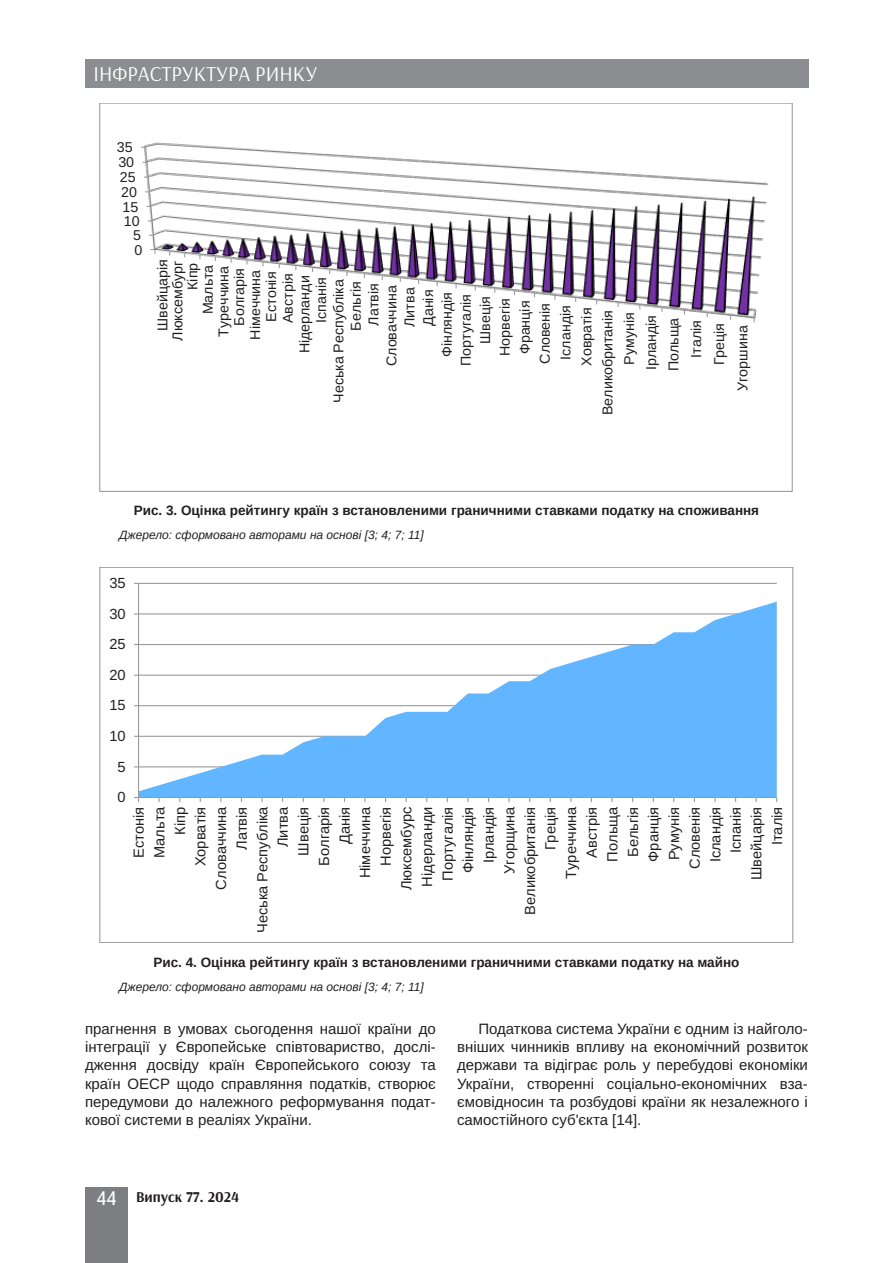
<style>
.page{position:relative;width:893px;height:1263px;background:#fff}
.page>*{position:absolute;margin:0;border:0;box-sizing:border-box;transform-origin:0 0}
.t1{font:21px "Arsenal";color:#fff}
.Текст_основной_G{font:15px/18.1px "Arimo";color:#231f20;text-align:justify}
.t2{font:700 15px "Arsenal";color:#231f20}
.t3{font:14.7px/20.5px "Arimo Roman";color:#231f20;text-align:right}
.t4{font:14.25px "Arimo Roman";color:#231f20}
.Рисунок{font:700 13.5px "Arimo";color:#231f20}
.Джерело{font:italic 12px "Arimo";color:#231f20}
.s1{font-family:"Ukrainian Text";font-weight:400;font-size:19.5px;color:#fff}
</style>
<div class="page">
<div style="left:85px;top:59px;width:723px;height:29px;background:#8b8d90"></div>
<div style="left:85px;top:1186px;width:43px;height:76px;background:#7c7e81"></div>
<img style="left:141px;top:142px;width:628px;height:181px">
<svg style="left:150px;top:249px;width:5px;height:5px"></svg>
<hr style="left:139px;top:583px;width:638px;height:1px;background:#989a9d">
<svg style="left:139px;top:602px;width:638px;height:195px;fill:#64b6ff"></svg>
<hr style="left:138px;top:583px;width:1px;height:214px;background:#989a9d">
<hr style="left:139px;top:797px;width:638px;height:1px;background:#989a9d">
<h1 class="t1" style="left:94px;top:60px;width:225px">ІНФРАСТРУКТУРА РИНКУ</h1>
<p class="t4" style="left:117px;top:137px;width:17px">35</p>
<p class="t4" style="left:118px;top:152px;width:17px">30</p>
<p class="t4" style="left:120px;top:167px;width:17px">25</p>
<p class="t4" style="left:121px;top:182px;width:17px">20</p>
<p class="t4" style="left:122px;top:197px;width:17px">15</p>
<p class="t4" style="left:124px;top:211px;width:17px">10</p>
<p class="t4" style="left:133px;top:226px;width:9px">5</p>
<p class="t4" style="left:134px;top:240px;width:9px">0</p>
<p class="t4" style="left:153px;top:331px;width:73px;rotate:-90deg">Швейцарія</p>
<p class="t4" style="left:168px;top:341px;width:81px;rotate:-90deg">Люксембург</p>
<p class="t4" style="left:183px;top:290px;width:29px;rotate:-90deg">Кіпр</p>
<p class="t4" style="left:198px;top:314px;width:51px;rotate:-90deg">Мальта</p>
<p class="t4" style="left:213px;top:337px;width:72px;rotate:-90deg">Туреччина</p>
<p class="t4" style="left:229px;top:326px;width:59px;rotate:-90deg">Болгарія</p>
<p class="t4" style="left:245px;top:340px;width:71px;rotate:-90deg">Німеччина</p>
<p class="t4" style="left:261px;top:322px;width:51px;rotate:-90deg">Естонія</p>
<p class="t4" style="left:278px;top:323px;width:51px;rotate:-90deg">Австрія</p>
<p class="t4" style="left:294px;top:353px;width:79px;rotate:-90deg">Нідерланди</p>
<p class="t4" style="left:311px;top:323px;width:47px;rotate:-90deg">Іспанія</p>
<p class="t4" style="left:329px;top:403px;width:125px;rotate:-90deg">Чеська Республіка</p>
<p class="t4" style="left:346px;top:330px;width:51px;rotate:-90deg">Бельгія</p>
<p class="t4" style="left:364px;top:326px;width:44px;rotate:-90deg">Латвія</p>
<p class="t4" style="left:382px;top:366px;width:82px;rotate:-90deg">Словаччина</p>
<p class="t4" style="left:400px;top:327px;width:41px;rotate:-90deg">Литва</p>
<p class="t4" style="left:418px;top:326px;width:38px;rotate:-90deg">Данія</p>
<p class="t4" style="left:437px;top:357px;width:66px;rotate:-90deg">Фінляндія</p>
<p class="t4" style="left:456px;top:366px;width:74px;rotate:-90deg">Португалія</p>
<p class="t4" style="left:475px;top:344px;width:49px;rotate:-90deg">Швеція</p>
<p class="t4" style="left:495px;top:356px;width:59px;rotate:-90deg">Норвегія</p>
<p class="t4" style="left:515px;top:354px;width:55px;rotate:-90deg">Франція</p>
<p class="t4" style="left:535px;top:364px;width:62px;rotate:-90deg">Словенія</p>
<p class="t4" style="left:556px;top:360px;width:56px;rotate:-90deg">Ісландія</p>
<p class="t4" style="left:576px;top:366px;width:60px;rotate:-90deg">Ховратія</p>
<p class="t4" style="left:598px;top:415px;width:106px;rotate:-90deg">Великобританія</p>
<p class="t4" style="left:619px;top:365px;width:54px;rotate:-90deg">Румунія</p>
<p class="t4" style="left:641px;top:370px;width:57px;rotate:-90deg">Ірландія</p>
<p class="t4" style="left:663px;top:371px;width:55px;rotate:-90deg">Польща</p>
<p class="t4" style="left:686px;top:358px;width:39px;rotate:-90deg">Італія</p>
<p class="t4" style="left:709px;top:365px;width:44px;rotate:-90deg">Греція</p>
<p class="t4" style="left:733px;top:391px;width:67px;rotate:-90deg">Угоршина</p>
<p class="Рисунок" style="left:134px;top:501px;width:627px">Рис. 3. Оцінка рейтингу країн з встановленими граничними ставками податку на споживання</p>
<p class="Джерело" style="left:119px;top:526px;width:306px">Джерело: сформовано авторами на основі [3; 4; 7; 11]</p>
<p class="t3" style="left:109px;top:573px;width:18px">35</p>
<p class="t3" style="left:109px;top:604px;width:18px">30</p>
<p class="t3" style="left:109px;top:634px;width:18px">25</p>
<p class="t3" style="left:109px;top:665px;width:18px">20</p>
<p class="t3" style="left:109px;top:695px;width:18px">15</p>
<p class="t3" style="left:109px;top:726px;width:18px">10</p>
<p class="t3" style="left:117px;top:756px;width:10px">5</p>
<p class="t3" style="left:117px;top:787px;width:10px">0</p>
<p class="t3" style="left:129px;top:933px;width:128px;rotate:-90deg">Естонія<br>Мальта<br>Кіпр<br>Хорватія<br>Словаччина<br>Латвія<br>Чеська Республіка<br>Литва<br>Швеція<br>Болгарія<br>Данія<br>Німеччина<br>Норвегія<br>Люксембурс<br>Нідерланди<br>Португалія<br>Фінляндія<br>Ірландія<br>Угорщина<br>Великобританія<br>Греція<br>Туреччина<br>Австрія<br>Польща<br>Бельгія<br>Франція<br>Румунія<br>Словенія<br>Ісландія<br>Іспанія<br>Швейцарія<br>Італія</p>
<p class="Рисунок" style="left:153px;top:953px;width:587px">Рис. 4. Оцінка рейтингу країн з встановленими граничними ставками податку на майно</p>
<p class="Джерело" style="left:119px;top:979px;width:306px">Джерело: сформовано авторами на основі [3; 4; 7; 11]</p>
<p class="Текст_основной_G" style="left:85px;top:1020px;width:352px">прагнення в умовах сьогодення нашої країни до інтеграції у Європейське співтовариство, дослі&shy;дження досвіду країн Європейського союзу та країн ОЕСР щодо справляння податків, створює передумови до належного реформування подат&shy;кової системи в реаліях України.</p>
<p class="Текст_основной_G" style="left:457px;top:1020px;width:352px;text-indent:21px">Податкова система України є одним із найголо&shy;вніших чинників впливу на економічний розвиток держави та відіграє роль у перебудові економіки України, створенні соціально-економічних вза&shy;ємовідносин та розбудові країни як незалежного і самостійного суб'єкта [14].</p>
<p class="t2" style="left:96px;top:1186px;width:144px"><span class="s1">44</span> Випуск 77. 2024</p>
</div>
